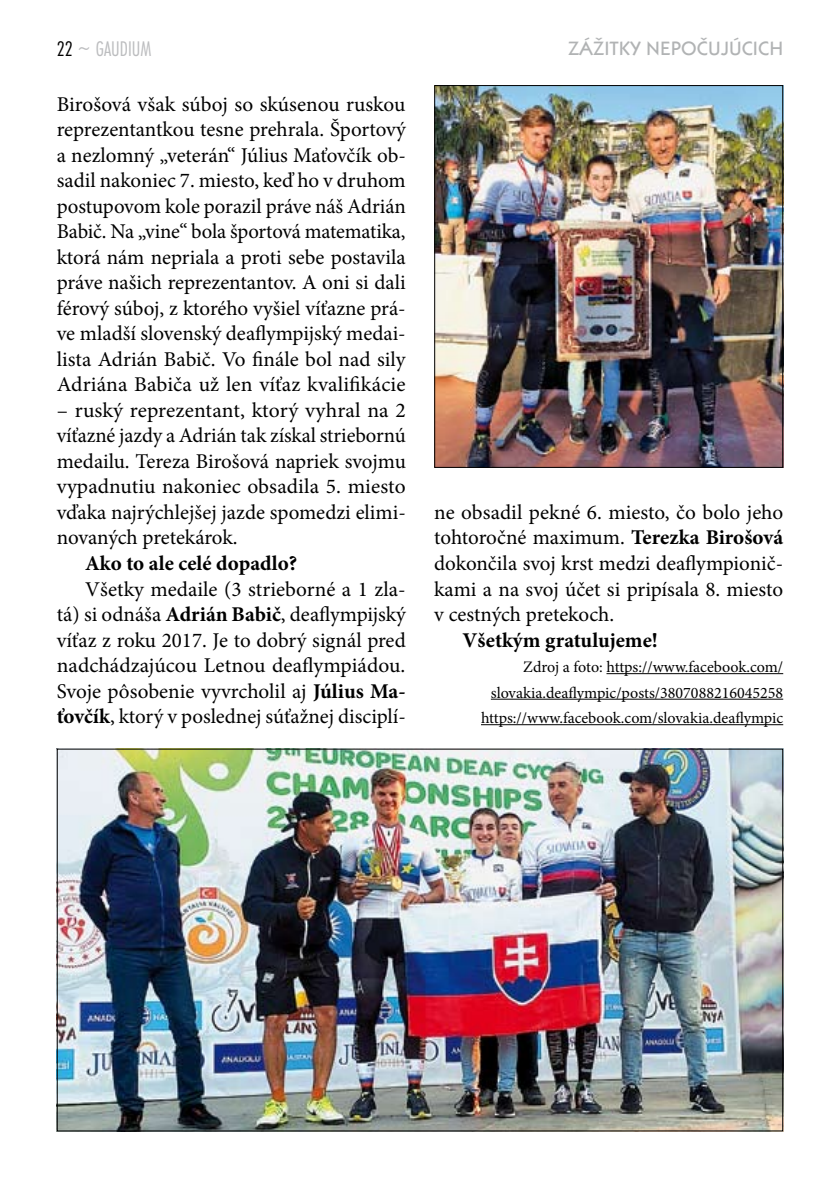
<style>
.page{position:relative;width:840px;height:1191px;background:#fff}
.page>*{position:absolute;margin:0;border:0;box-sizing:border-box;transform-origin:0 0}
.t1{font:22px "Futura TEE Ligh Cond";color:#bcbdbf}
.t2{font:21px/25.6px "Minion Pro";color:#000;text-align:justify}
.t3{font:700 21px "Minion Pro";color:#000}
.t4{font:500 20px "Kabel Itc TEE";color:#b1b3b4}
.t5{font:16px/25.6px "Minion Pro";color:#000;text-align:right}
.s1{color:#000}
.s2{font-weight:700}
</style>
<div class="page">
<hr style="left:606px;top:673px;width:176px;height:1px;background:#000">
<hr style="left:490px;top:699px;width:292px;height:1px;background:#000">
<hr style="left:480px;top:724px;width:302px;height:1px;background:#000">
<img style="left:59px;top:750px;width:721px;height:379px">
<img style="left:436px;top:87px;width:344px;height:379px">
<div style="left:434px;top:85px;width:348px;height:383px;border:1px solid #000"></div>
<p class="t1" style="left:57px;top:36px;width:96px"><span class="s1">22</span> ~ GAUDIUM</p>
<p class="t4" style="left:567px;top:36px;width:216px">ZÁŽITKY NEPOČUJÚCICH</p>
<p class="t2" style="left:57px;top:91px;width:350px">Birošová však súboj so skúsenou ruskou reprezentantkou tesne prehrala. Športový a nezlomný „veterán“ Július Maťovčík ob&shy;sadil nakoniec 7. miesto, keď ho v druhom postupovom kole porazil práve náš Adrián Babič. Na „vine“ bola športová matematika, ktorá nám nepriala a proti sebe postavila práve našich reprezentantov. A oni si dali férový súboj, z ktorého vyšiel víťazne prá&shy;ve mladší slovenský deaflympijský medai&shy;lista Adrián Babič. Vo finále bol nad sily Adriána Babiča už len víťaz kvalifikácie</p>
<p class="t2" style="left:57px;top:397px;width:350px">– ruský reprezentant, ktorý vyhral na 2 víťazné jazdy a Adrián tak získal striebornú medailu. Tereza Birošová napriek svojmu vypadnutiu nakoniec obsadila 5. miesto vďaka najrýchlejšej jazde spomedzi elimi&shy;novaných pretekárok.</p>
<p class="t3" style="left:85px;top:548px;width:213px">Ako to ale celé dopadlo?</p>
<p class="t2" style="left:57px;top:576px;width:350px;text-indent:28px">Všetky medaile (3 strieborné a 1 zla&shy;tá) si odnáša <span class="s2">Adrián Babič</span>, deaflympijský víťaz z roku 2017. Je to dobrý signál pred nadchádzajúcou Letnou deaflympiádou.<br>Svoje pôsobenie vyvrcholil aj <span class="s2">Július Ma&shy;ťovčík</span>, ktorý v poslednej súťažnej disciplí-</p>
<p class="t2" style="left:434px;top:499px;width:350px">ne obsadil pekné 6. miesto, čo bolo jeho tohtoročné maximum. <span class="s2">Terezka Birošová </span>dokončila svoj krst medzi deaflympionič&shy;kami a na svoj účet si pripísala 8. miesto v cestných pretekoch.</p>
<p class="t3" style="left:462px;top:625px;width:197px">Všetkým gratulujeme!</p>
<p class="t5" style="left:480px;top:654px;width:303px">Zdroj a foto: https://www.facebook.com/ slovakia.deaflympic/posts/3807088216045258 https://www.facebook.com/slovakia.deaflympic</p>
</div>
